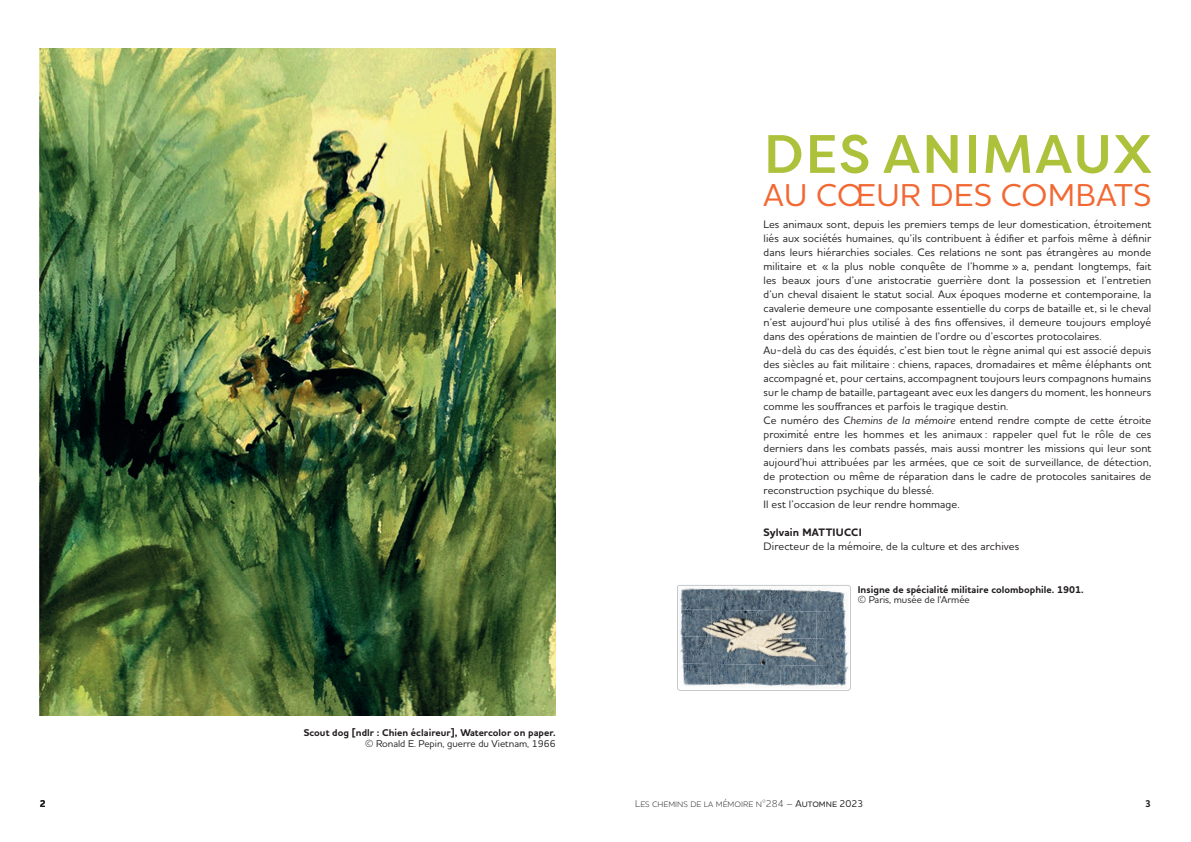
<style>
.page{position:relative;width:1191px;height:842px;background:#fff}
.page>*{position:absolute;margin:0;border:0;box-sizing:border-box;transform-origin:0 0}
.t1{font:500 54px "Filson Pro";letter-spacing:.03em;color:#adc13b}
.t2{font:500 32.2px "Houschka Pro";letter-spacing:.02em;color:#f26832}
.t3{font:500 11px/14px "Houschka Pro";letter-spacing:.01em;color:#231f20}
.t4{font:700 11px "Houschka Pro";letter-spacing:.015em;color:#231f20}
.t5{font:700 10px "Houschka Pro";letter-spacing:.005em;color:#231f20}
.t6{font:500 10px "Houschka Pro";color:#231f20}
.t7{font:300 10px "Houschka Pro";color:#231f20}
.s1{font-style:italic}
.s2{font-weight:500}
</style>
<div class="page">
<svg style="left:677px;top:585px;width:173px;height:106px;background:#848f97"></svg>
<img style="left:40px;top:48px;width:516px;height:668px">
<h1 class="t1" style="left:763px;top:117px;width:389px">DES ANIMAUX</h1>
<h2 class="t2" style="left:763px;top:174px;width:389px">AU CŒUR DES COMBATS</h2>
<p class="t3" style="left:763px;top:217px;width:389px">Les animaux sont, depuis les premiers temps de leur domestication, étroitement liés aux sociétés humaines, qu’ils contribuent à édifier et parfois même à définir dans leurs hiérarchies sociales. Ces relations ne sont pas étrangères au monde militaire et « la plus noble conquête de l’homme » a, pendant longtemps, fait les beaux jours d’une aristocratie guerrière dont la possession et l’entretien d’un cheval disaient le statut social. Aux époques moderne et contemporaine, la cavalerie demeure une composante essentielle du corps de bataille et, si le cheval n’est aujourd’hui plus utilisé à des fins offensives, il demeure toujours employé dans des opérations de maintien de l’ordre ou d’escortes protocolaires.<br>Au-delà du cas des équidés, c’est bien tout le règne animal qui est associé depuis des siècles au fait militaire : chiens, rapaces, dromadaires et même éléphants ont accompagné et, pour certains, accompagnent toujours leurs compagnons humains sur le champ de bataille, partageant avec eux les dangers du moment, les honneurs comme les souffrances et parfois le tragique destin.<br>Ce numéro des <span class="s1">Chemins de la mémoire</span> entend rendre compte de cette étroite proximité entre les hommes et les animaux : rappeler quel fut le rôle de ces derniers dans les combats passés, mais aussi montrer les missions qui leur sont aujourd’hui attribuées par les armées, que ce soit de surveillance, de détection, de protection ou même de réparation dans le cadre de protocoles sanitaires de reconstruction psychique du blessé.<br>Il est l’occasion de leur rendre hommage.</p>
<p class="t4" style="left:763px;top:525px;width:100px">Sylvain MATTIUCCI</p>
<p class="t3" style="left:763px;top:539px;width:257px">Directeur de la mémoire, de la culture et des archives</p>
<p class="t5" style="left:304px;top:726px;width:253px">Scout dog [ndlr : Chien éclaireur], Watercolor on paper.</p>
<p class="t6" style="left:365px;top:737px;width:192px">© Ronald E. Pepin, guerre du Vietnam, 1966</p>
<p class="t5" style="left:857px;top:583px;width:227px">Insigne de spécialité militaire colombophile. 1901.</p>
<p class="t6" style="left:857px;top:593px;width:114px">© Paris, musée de l'Armée</p>
<p class="t5" style="left:40px;top:797px;width:7px">2</p>
<p class="t7" style="left:635px;top:797px;width:230px">Les chemins de la mémoire n°284 – <span class="s2">Automne 2023</span></p>
<p class="t5" style="left:1145px;top:797px;width:7px">3</p>
</div>
